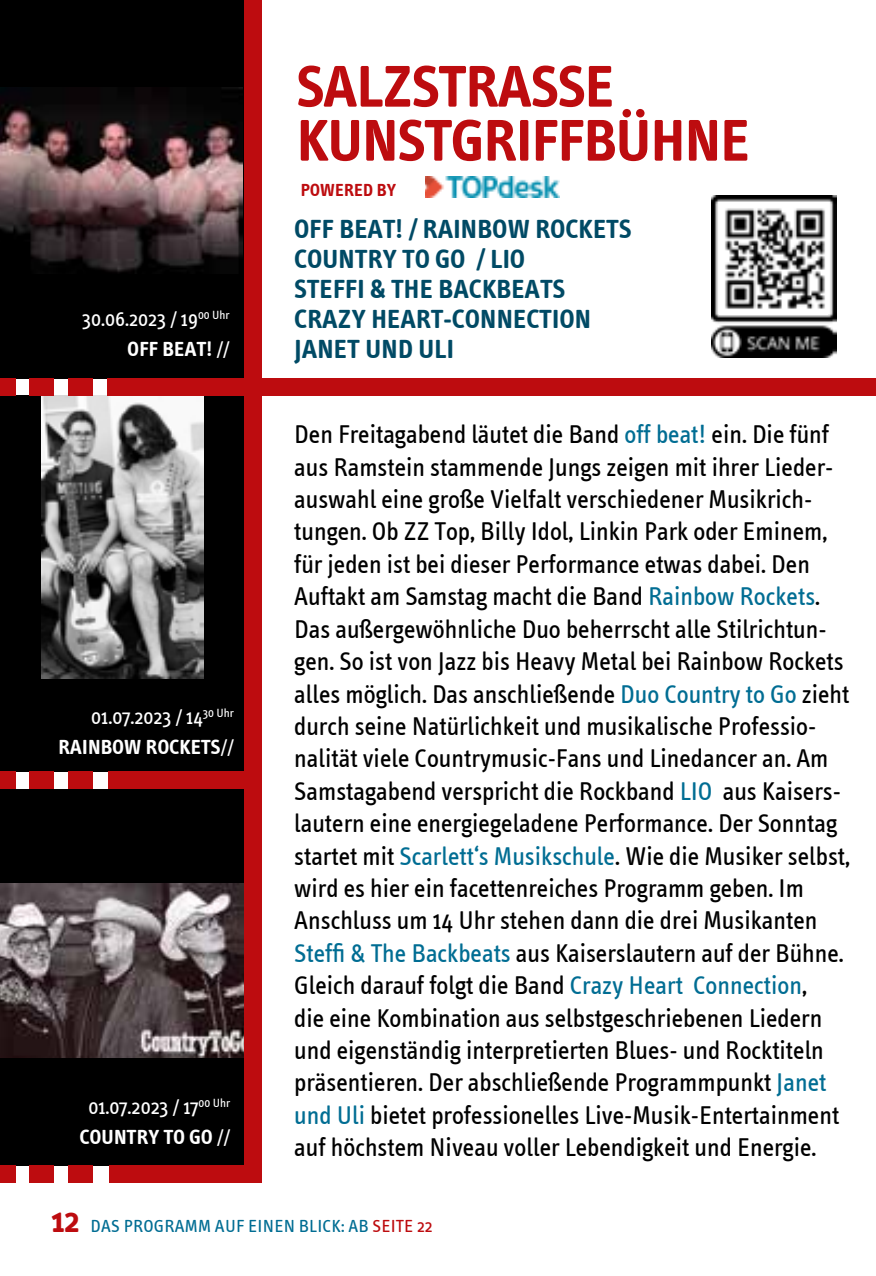
<style>
.page{position:relative;width:876px;height:1276px;background:#fff}
.page>*{position:absolute;margin:0;border:0;box-sizing:border-box;transform-origin:0 0}
.t1{font:700 60px/54px "Info Text";letter-spacing:-.005em;color:#bd0c0f}
.t2{font:700 27px/30px "Info Text";letter-spacing:.015em;color:#004a65}
.t3{font:26.4px/32.4px "Info Text";color:#000}
.t4{font:21px/30px "Info Text";color:#fff;text-align:right}
.t5{font:18px "Info Text";letter-spacing:.015em;color:#006d93}
.t6{font:700 18px "Info Text";letter-spacing:.015em;color:#bd0c0f}
.s1{font-weight:700}
.s2{color:#006d93}
.s3{font-weight:700;font-size:34.5px;color:#bd0c0f}
.s4{color:#bd0c0f}
</style>
<div class="page">
<div style="left:0;top:628px;width:244px;height:144px;background:#000"></div>
<div style="left:0;top:0;width:258px;height:378px;background:#000"></div>
<img style="left:0;top:87px;width:243px;height:186px">
<div style="left:0;top:395px;width:244px;height:283px;background:#000"></div>
<img style="left:41px;top:395px;width:162px;height:283px">
<div style="left:0;top:789px;width:246px;height:376px;background:#000"></div>
<img style="left:0;top:884px;width:244px;height:173px">
<div style="left:244px;top:0;width:17px;height:1174px;background:#bd0c0f"></div>
<div style="left:68px;top:378px;width:24px;height:17px;background:#bd0c0f"></div>
<div style="left:30px;top:378px;width:24px;height:17px;background:#bd0c0f"></div>
<div style="left:0;top:378px;width:16px;height:17px;background:#bd0c0f"></div>
<div style="left:109px;top:772px;width:144px;height:17px;background:#bd0c0f"></div>
<div style="left:68px;top:772px;width:24px;height:17px;background:#bd0c0f"></div>
<div style="left:30px;top:772px;width:24px;height:17px;background:#bd0c0f"></div>
<div style="left:0;top:772px;width:16px;height:17px;background:#bd0c0f"></div>
<div style="left:109px;top:1165px;width:152px;height:17px;background:#bd0c0f"></div>
<div style="left:68px;top:1165px;width:24px;height:17px;background:#bd0c0f"></div>
<div style="left:30px;top:1165px;width:24px;height:17px;background:#bd0c0f"></div>
<div style="left:0;top:1165px;width:16px;height:17px;background:#bd0c0f"></div>
<div style="left:107px;top:378px;width:769px;height:17px;background:#bd0c0f"></div>
<img style="left:426px;top:176px;width:134px;height:22px">
<img style="left:712px;top:195px;width:125px;height:162px">
<img style="left:719px;top:203px;width:109px;height:111px">
<h1 class="t1" style="left:297px;top:60px;width:454px">SALZSTRASSE<br>KUNSTGRIFFBÜHNE</h1>
<p class="t4" style="left:83px;top:304px;width:149px">30.06.2023 / 19<sup>00</sup> <sup>Uhr<br></sup><span class="s1">OFF BEAT!</span> //</p>
<p class="t4" style="left:58px;top:702px;width:177px">01.07.2023 / 14<sup>30</sup> <sup>Uhr<br></sup><span class="s1">RAINBOW ROCKETS</span>//</p>
<p class="t4" style="left:80px;top:1092px;width:152px;text-align:center">01.07.2023 / 17<sup>00</sup> <sup>Uhr<br></sup><span class="s1">COUNTRY TO GO</span> //</p>
<p class="t6" style="left:301px;top:179px;width:97px">POWERED BY</p>
<p class="t2" style="left:294px;top:214px;width:338px">OFF BEAT! / RAINBOW ROCKETS<br>COUNTRY TO GO / LIO<br>STEFFI &amp; THE BACKBEATS<br>CRAZY HEART-CONNECTION<br>JANET UND ULI</p>
<p class="t3" style="left:294px;top:418px;width:557px">Den Freitagabend läutet die Band <span class="s2">off beat!</span> ein. Die fünf aus Ramstein stammende Jungs zeigen mit ihrer Lieder&shy;auswahl eine große Vielfalt verschiedener Musikrich&shy;tungen. Ob ZZ Top, Billy Idol, Linkin Park oder Eminem, für jeden ist bei dieser Performance etwas dabei. Den Auftakt am Samstag macht die Band <span class="s2">Rainbow Rockets</span>.<br>Das außergewöhnliche Duo beherrscht alle Stilrichtun&shy;gen. So ist von Jazz bis Heavy Metal bei Rainbow Rockets alles möglich. Das anschließende <span class="s2">Duo Country to Go</span> zieht durch seine Natürlichkeit und musikalische Professio&shy;nalität viele Countrymusic-Fans und Linedancer an. Am Samstagabend verspricht die Rockband <span class="s2">LIO</span> aus Kaisers&shy;lautern eine energiegeladene Performance. Der Sonntag startet mit <span class="s2">Scarlett‘s Musikschule</span>. Wie die Musiker selbst, wird es hier ein facettenreiches Programm geben. Im Anschluss um 14 Uhr stehen dann die drei Musikanten <span class="s2">Steffi &amp; The Backbeats</span> aus Kaiserslautern auf der Bühne.<br>Gleich darauf folgt die Band <span class="s2">Crazy Heart Connection</span>,<br>die eine Kombination aus selbstgeschriebenen Liedern und eigenständig interpretierten Blues- und Rocktiteln präsentieren. Der abschließende Programmpunkt <span class="s2">Janet und Uli</span> bietet professionelles Live-Musik-Entertainment auf höchstem Niveau voller Lebendigkeit und Energie.</p>
<p class="t5" style="left:51px;top:1215px;width:383px"><span class="s3">12</span> DAS PROGRAMM AUF EINEN BLICK: AB <span class="s4">SEITE 22</span></p>
</div>
